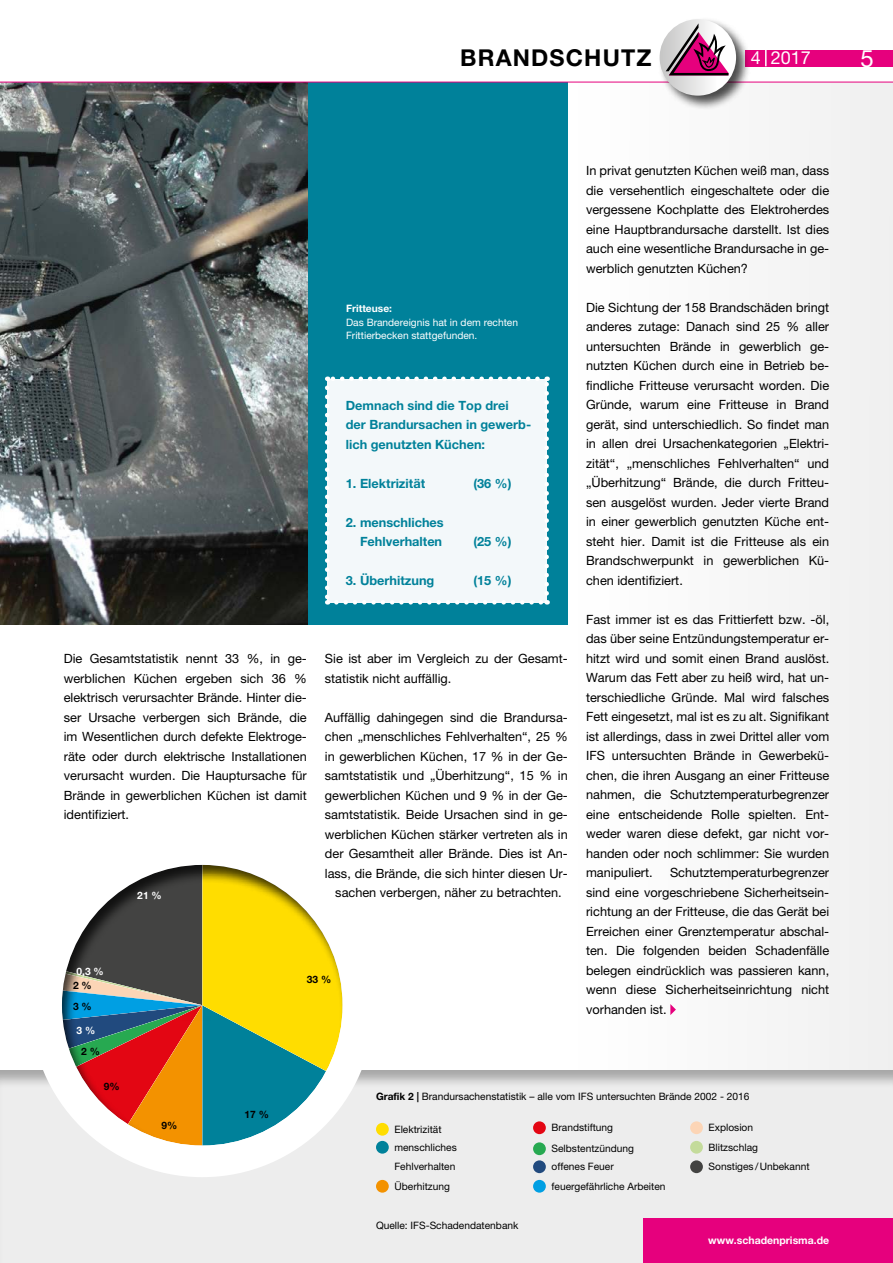
<style>
.page{position:relative;width:893px;height:1263px;background:#fff}
.page>*{position:absolute;margin:0;border:0;box-sizing:border-box;transform-origin:0 0}
.t1{font:24px "Helvetica Neue";color:#fff}
.t2{font:700 23.25px "Helvetica Neue";letter-spacing:.05em;color:#000}
.t3{font:18px "Helvetica Neue";color:#fff}
.t4{font:12.75px/19.5px "Helvetica Neue";color:#000;text-align:justify}
.t5{font:700 12.75px/19.5px "Helvetica Neue";color:#00819a}
.t6{font:700 10.5px "Helvetica Neue";color:#fff}
.t7{font:10.2px/19.5px "Helvetica Neue";color:#000}
.t8{font:10.2px/13.5px "Helvetica Neue";color:#fff}
.t9{font:700 10.2px "Helvetica Neue";color:#fff}
.t10{font:700 10.2px "Helvetica Neue";color:#000}
.s1{font-weight:700}
</style>
<div class="page">
<div style="left:745px;top:50px;width:148px;height:16px;background:#e6007d"></div>
<svg style="left:765px;top:50px;width:2px;height:16px"></svg>
<div style="left:0;top:82px;width:568px;height:542px;background:#00819a"></div>
<div style="left:327px;top:379px;width:220px;height:223px;background:#f3f8fa"></div>
<svg style="left:325px;top:388px;width:4px;height:217px"></svg>
<svg style="left:336px;top:600px;width:212px;height:5px"></svg>
<svg style="left:544px;top:377px;width:5px;height:216px"></svg>
<svg style="left:327px;top:377px;width:210px;height:4px"></svg>
<img style="left:0;top:83px;width:307px;height:541px">
<div style="left:578px;top:82px;width:315px;height:1181px;background:#f7f7f7"></div>
<div style="left:0;top:1060px;width:893px;height:203px;background:#000;opacity:.3"></div>
<div style="left:30px;top:833px;width:344px;height:344px;background:#fff;border-radius:50%"></div>
<div style="left:376px;top:1123px;width:13px;height:13px;background:#fd0;border-radius:50%"></div>
<div style="left:376px;top:1141px;width:13px;height:13px;background:#00819a;border-radius:50%"></div>
<div style="left:376px;top:1180px;width:13px;height:13px;background:#f39200;border-radius:50%"></div>
<div style="left:533px;top:1121px;width:13px;height:13px;background:#e30613;border-radius:50%"></div>
<div style="left:533px;top:1142px;width:13px;height:13px;background:#27a951;border-radius:50%"></div>
<div style="left:533px;top:1160px;width:13px;height:13px;background:#214a7e;border-radius:50%"></div>
<div style="left:533px;top:1180px;width:13px;height:13px;background:#009fe3;border-radius:50%"></div>
<div style="left:690px;top:1121px;width:13px;height:13px;background:#fcd5b6;border-radius:50%"></div>
<div style="left:690px;top:1141px;width:13px;height:13px;background:#c4db9b;border-radius:50%"></div>
<div style="left:690px;top:1160px;width:13px;height:13px;background:#434342;border-radius:50%"></div>
<div style="left:49px;top:853px;width:307px;height:293px;background:#000;opacity:.75"></div>
<svg style="left:670px;top:1004px;width:6px;height:11px"></svg>
<hr style="left:0;top:82px;width:893px;height:1px;background:#e6007d">
<div style="left:657px;top:17px;width:94px;height:94px;background:#000;opacity:.7"></div>
<svg style="left:660px;top:19px;width:76px;height:77px"></svg>
<svg style="left:666px;top:23px;width:62px;height:52px"></svg>
<div style="left:644px;top:1219px;width:249px;height:44px;background:#e6007d"></div>
<h2 class="t2" style="left:460px;top:43px;width:193px">BRANDSCHUTZ</h2>
<h3 class="t3" style="left:751px;top:47px;width:62px">4 2017</h3>
<h1 class="t1" style="left:860px;top:44px;width:15px">5</h1>
<p class="t9" style="left:346px;top:302px;width:47px">Fritteuse:</p>
<p class="t8" style="left:346px;top:315px;width:173px">Das Brandereignis hat in dem rechten<br>Frittierbecken stattgefunden.</p>
<p class="t5" style="left:346px;top:395px;width:187px">Demnach sind die Top drei der Brandursachen in gewerb&shy;lich genutzten Küchen:</p>
<p class="t5" style="left:346px;top:473px;width:81px">1. Elektrizität</p>
<p class="t5" style="left:473px;top:473px;width:40px">(36 %)</p>
<p class="t5" style="left:346px;top:512px;width:99px;text-align:right">2. menschliches<br>Fehlverhalten</p>
<p class="t5" style="left:473px;top:531px;width:40px">(25 %)</p>
<p class="t5" style="left:346px;top:570px;width:90px">3. Überhitzung</p>
<p class="t5" style="left:473px;top:570px;width:40px">(15 %)</p>
<p class="t4" style="left:64px;top:649px;width:245px">Die Gesamtstatistik nennt 33 %, in ge&shy;werblichen Küchen ergeben sich 36 % elektrisch verursachter Brände. Hinter die&shy;ser Ursache verbergen sich Brände, die im Wesentlichen durch defekte Elektroge&shy;räte oder durch elektrische Installationen verursacht wurden. Die Hauptursache für Brände in gewerblichen Küchen ist damit identifiziert.</p>
<p class="t4" style="left:325px;top:649px;width:244px">Sie ist aber im Vergleich zu der Gesamt&shy;statistik nicht auffällig.</p>
<p class="t4" style="left:325px;top:707px;width:244px;text-align:center">Auffällig dahingegen sind die Brandursa&shy;chen „menschliches Fehlverhalten“, 25 % in gewerblichen Küchen, 17 % in der Ge&shy;samtstatistik und „Überhitzung“, 15 % in gewerblichen Küchen und 9 % in der Ge&shy;samtstatistik. Beide Ursachen sind in ge&shy;werblichen Küchen stärker vertreten als in der Gesamtheit aller Brände. Dies ist An&shy;lass, die Brände, die sich hinter diesen Ur&shy;sachen verbergen, näher zu betrachten.</p>
<p class="t9" style="left:137px;top:889px;width:26px">21 %</p>
<p class="t9" style="left:77px;top:965px;width:29px">0,3 %</p>
<p class="t10" style="left:73px;top:979px;width:20px">2 %</p>
<p class="t10" style="left:73px;top:1000px;width:20px">3 %</p>
<p class="t9" style="left:77px;top:1024px;width:20px">3 %</p>
<p class="t10" style="left:81px;top:1045px;width:20px">2 %</p>
<p class="t10" style="left:307px;top:973px;width:26px">33 %</p>
<p class="t4" style="left:586px;top:161px;width:245px">In privat genutzten Küchen weiß man, dass die versehentlich eingeschaltete oder die vergessene Kochplatte des Elektroherdes eine Hauptbrandursache darstellt. Ist dies auch eine wesentliche Brandursache in ge&shy;werblich genutzten Küchen?</p>
<p class="t4" style="left:586px;top:297px;width:245px">Die Sichtung der 158 Brandschäden bringt anderes zutage: Danach sind 25 % aller untersuchten Brände in gewerblich ge&shy;nutzten Küchen durch eine in Betrieb be&shy;findliche Fritteuse verursacht worden. Die Gründe, warum eine Fritteuse in Brand gerät, sind unterschiedlich. So findet man in allen drei Ursachenkategorien „Elektri&shy;zität“, „menschliches Fehlverhalten“ und „Überhitzung“ Brände, die durch Fritteu&shy;sen ausgelöst wurden. Jeder vierte Brand in einer gewerblich genutzten Küche ent&shy;steht hier. Damit ist die Fritteuse als ein Brandschwerpunkt in gewerblichen Kü&shy;chen identifiziert.</p>
<p class="t4" style="left:586px;top:609px;width:245px">Fast immer ist es das Frittierfett bzw. -öl, das über seine Entzündungstemperatur er&shy;hitzt wird und somit einen Brand auslöst.<br>Warum das Fett aber zu heiß wird, hat un&shy;terschiedliche Gründe. Mal wird falsches Fett eingesetzt, mal ist es zu alt. Signifikant ist allerdings, dass in zwei Drittel aller vom IFS untersuchten Brände in Gewerbekü&shy;chen, die ihren Ausgang an einer Fritteuse nahmen, die Schutztemperaturbegrenzer eine entscheidende Rolle spielten. Ent&shy;weder waren diese defekt, gar nicht vor&shy;handen oder noch schlimmer: Sie wurden manipuliert.</p>
<p class="t4" style="left:586px;top:863px;width:245px;text-indent:84px">Schutztemperaturbegrenzer sind eine vorgeschriebene Sicherheitsein&shy;richtung an der Fritteuse, die das Gerät bei Erreichen einer Grenztemperatur abschal&shy;ten. Die folgenden beiden Schadenfälle belegen eindrücklich was passieren kann, wenn diese Sicherheitseinrichtung nicht vorhanden ist.</p>
<p class="t10" style="left:104px;top:1080px;width:17px">9%</p>
<p class="t10" style="left:162px;top:1119px;width:17px">9%</p>
<p class="t10" style="left:244px;top:1108px;width:26px">17 %</p>
<p class="t7" style="left:376px;top:1087px;width:375px"><span class="s1">Grafik 2 |</span> Brandursachenstatistik – alle vom IFS untersuchten Brände 2002 - 2016</p>
<p class="t7" style="left:394px;top:1120px;width:64px;line-height:18px">Elektrizität menschliches</p>
<p class="t7" style="left:394px;top:1156px;width:63px">Fehlverhalten<br>Überhitzung</p>
<p class="t7" style="left:376px;top:1215px;width:144px">Quelle: IFS-Schadendatenbank</p>
<p class="t7" style="left:551px;top:1117px;width:84px;line-height:21px">Brandstiftung<br>Selbstentzündung</p>
<p class="t7" style="left:551px;top:1156px;width:116px">offenes Feuer feuergefährliche Arbeiten</p>
<p class="t7" style="left:709px;top:1117px;width:102px">Explosion<br>Blitzschlag<br>Sonstiges /Unbekannt</p>
<p class="t6" style="left:708px;top:1233px;width:122px">www.schadenprisma.de</p>
</div>
